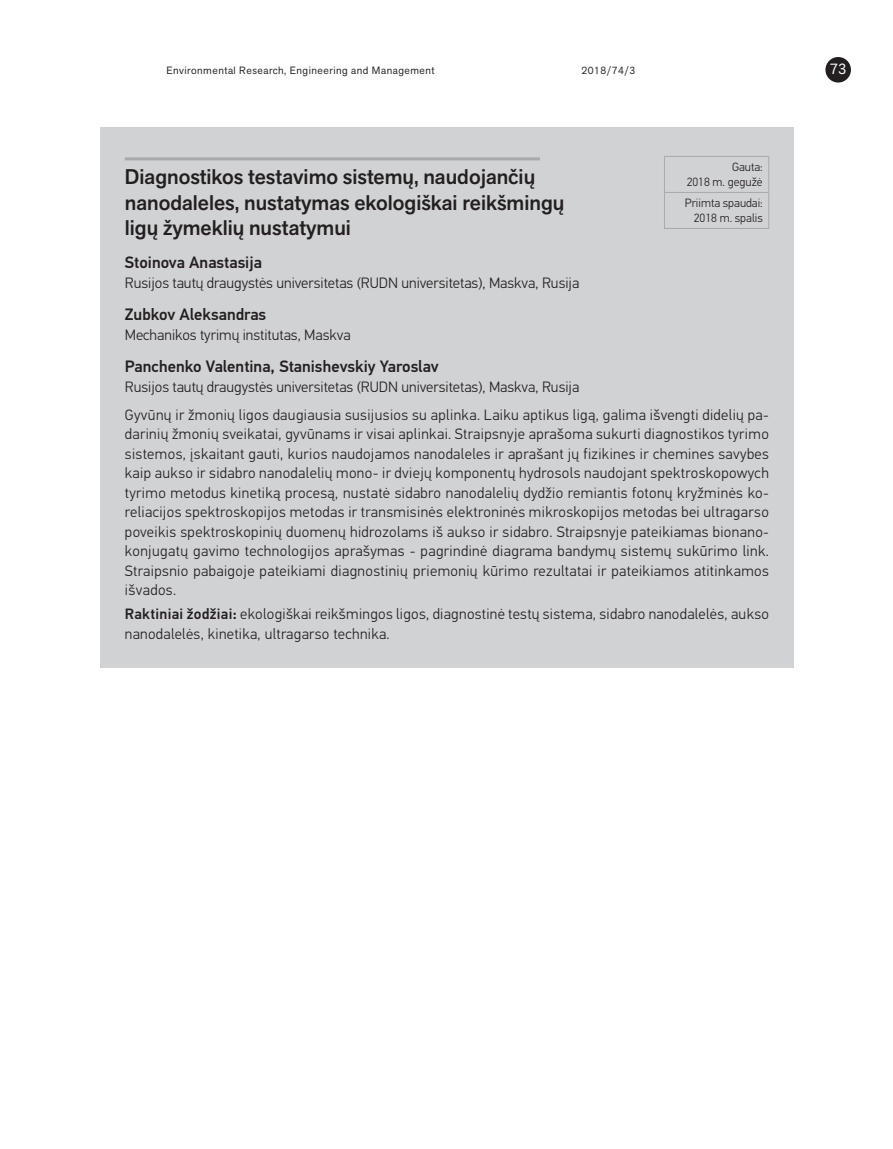
<style>
.page{position:relative;width:893px;height:1149px;background:#fff}
.page>*{position:absolute;margin:0;border:0;box-sizing:border-box;transform-origin:0 0}
.Skyrius{font:500 21px/25.5px "Akzid Grtsk Next";color:#231f20}
.Pavarde_EREM{font:500 16.5px "PF Din Text Pro";color:#231f20}
.tekstas_EREM{font:300 15px/19.5px "PF Din Text Pro";letter-spacing:.02em;color:#231f20;text-align:justify}
.Universitetas_EREM{font:300 15px "PF Din Text Pro";color:#231f20}
.t1{font:15px "Akzid Grtsk Next";color:#fff}
.t2{font:300 12px/15px "PF Din Text Pro";color:#231f20;text-align:right}
.t3{font:10.5px "Akzid Grtsk Next";letter-spacing:.05em;color:#231f20}
.s1{font-weight:500}
</style>
<div class="page">
<div style="left:825px;top:57px;width:26px;height:25px;background:#231f20;border-radius:50%"></div>
<div style="left:100px;top:128px;width:694px;height:540px;background:#d1d2d4"></div>
<hr style="left:125px;top:157px;width:415px;height:3px;background:#a8a9ad">
<hr style="left:664px;top:156px;width:105px;height:1px;background:#a8a9ad">
<hr style="left:664px;top:157px;width:1px;height:35px;background:#a8a9ad">
<hr style="left:768px;top:157px;width:1px;height:35px;background:#a8a9ad">
<hr style="left:664px;top:192px;width:105px;height:1px;background:#a8a9ad">
<hr style="left:664px;top:193px;width:1px;height:35px;background:#a8a9ad">
<hr style="left:768px;top:193px;width:1px;height:35px;background:#a8a9ad">
<hr style="left:664px;top:228px;width:105px;height:1px;background:#a8a9ad">
<p class="t3" style="left:167px;top:63px;width:270px">Environmental Research, Engineering and Management</p>
<p class="t3" style="left:581px;top:63px;width:55px">2018/74/3</p>
<p class="t1" style="left:830px;top:59px;width:18px">73</p>
<p class="t2" style="left:687px;top:160px;width:78px">Gauta:<br>2018 m. gegužė</p>
<p class="t2" style="left:685px;top:196px;width:79px">Priimta spaudai:<br>2018 m. spalis</p>
<p class="Skyrius" style="left:125px;top:164px;width:441px">Diagnostikos testavimo sistemų, naudojančių nanodaleles, nustatymas ekologiškai reikšmingų ligų žymeklių nustatymui</p>
<p class="Pavarde_EREM" style="left:125px;top:252px;width:139px">Stoinova Anastasija</p>
<p class="Universitetas_EREM" style="left:125px;top:274px;width:456px">Rusijos tautų draugystės universitetas (RUDN universitetas), Maskva, Rusija</p>
<p class="Pavarde_EREM" style="left:125px;top:304px;width:143px">Zubkov Aleksandras</p>
<p class="Universitetas_EREM" style="left:125px;top:326px;width:227px">Mechanikos tyrimų institutas, Maskva</p>
<p class="Pavarde_EREM" style="left:125px;top:356px;width:315px">Panchenko Valentina, Stanishevskiy Yaroslav</p>
<p class="Universitetas_EREM" style="left:125px;top:378px;width:456px">Rusijos tautų draugystės universitetas (RUDN universitetas), Maskva, Rusija</p>
<p class="tekstas_EREM" style="left:125px;top:405px;width:646px">Gyvūnų ir žmonių ligos daugiausia susijusios su aplinka. Laiku aptikus ligą, galima išvengti didelių pa&shy;darinių žmonių sveikatai, gyvūnams ir visai aplinkai. Straipsnyje aprašoma sukurti diagnostikos tyrimo sistemos, įskaitant gauti, kurios naudojamos nanodaleles ir aprašant jų fizikines ir chemines savybes kaip aukso ir sidabro nanodalelių mono- ir dviejų komponentų hydrosols naudojant spektroskopowych tyrimo metodus kinetiką procesą, nustatė sidabro nanodalelių dydžio remiantis fotonų kryžminės ko&shy;reliacijos spektroskopijos metodas ir transmisinės elektroninės mikroskopijos metodas bei ultragarso poveikis spektroskopinių duomenų hidrozolams iš aukso ir sidabro. Straipsnyje pateikiamas bionano&shy;konjugatų gavimo technologijos aprašymas - pagrindinė diagrama bandymų sistemų sukūrimo link.<br>Straipsnio pabaigoje pateikiami diagnostinių priemonių kūrimo rezultatai ir pateikiamos atitinkamos išvados.</p>
<p class="tekstas_EREM" style="left:125px;top:604px;width:646px"><span class="s1">Raktiniai žodžiai:</span> ekologiškai reikšmingos ligos, diagnostinė testų sistema, sidabro nanodalelės, aukso nanodalelės, kinetika, ultragarso technika.</p>
</div>
